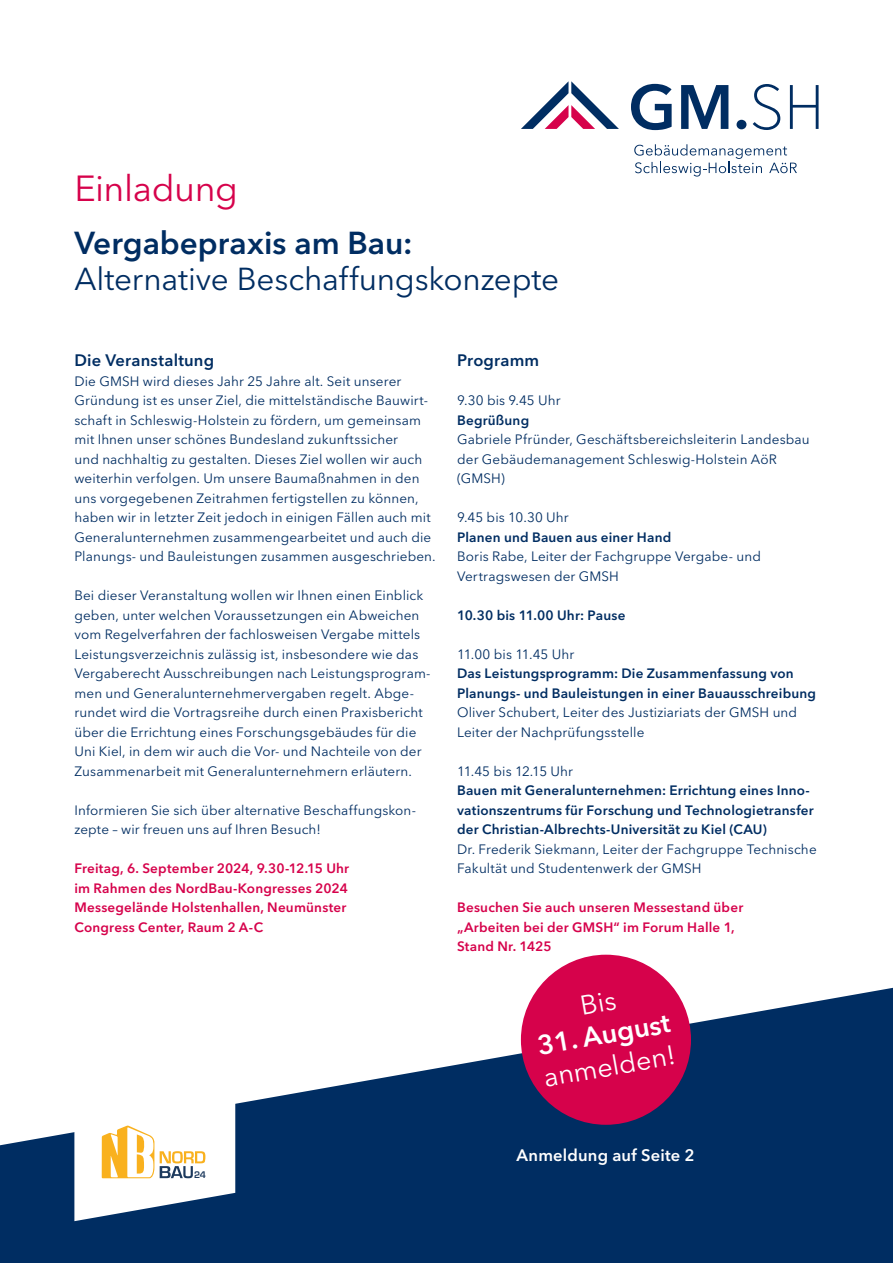
<style>
.page{position:relative;width:893px;height:1263px;background:#fff}
.page>*{position:absolute;margin:0;border:0;box-sizing:border-box;transform-origin:0 0}
.Überschriften_H1_Überschrift_Rot{font:36px "Avenir Next LT Pro";letter-spacing:-.01em;color:#d6024b}
.Überschriften_H2_Titel_der_Veranstaltung{font:31.5px/36px "Avenir Next LT Pro";letter-spacing:-.005em;color:#002d62}
.t1{font:600 27px "Avenir Next LT Pro";color:#fff}
.t2{font:27px "Avenir Next LT Pro";color:#fff}
.p_Text_p_Absatzberschrift{font:600 16.5px "Avenir Next LT Pro";letter-spacing:.01em;color:#002d62}
.p_Text_p_Text_11pt{font:600 16.5px "Avenir Next LT Pro";letter-spacing:.01em;color:#fff}
.p_Text_p_Fließtext{font:13.5px/19.5px "Avenir Next LT Pro";letter-spacing:.01em;color:#002d62}
.p_Text_p_Text_Programm_ohne_Abstand{font:13.5px/19.5px "Avenir Next LT Pro";letter-spacing:.01em;color:#002d62}
.p_Text_p_Text_Programm_ohne_Abstand-2{font:600 13.5px/19.5px "Avenir Next LT Pro";letter-spacing:.015em;color:#002d62}
.p_Text_p_Text_Programm_ohne_Abstand-3{font:600 13.5px "Avenir Next LT Pro";letter-spacing:.015em;color:#d6024b}
.p_Text_p_Text_Programm_mit_Abstand{font:600 13.5px/19.5px "Avenir Next LT Pro";letter-spacing:.015em;color:#d6024b}
.p_Text_p_Text_Programm_mit_Abstand-2{font:13.5px "Avenir Next LT Pro";letter-spacing:.01em;color:#002d62}
.p_Text_p_Text_Programm_mit_Abstand-3{font:600 13.5px "Avenir Next LT Pro";letter-spacing:.015em;color:#002d62}
.s1{font-weight:600}
</style>
<div class="page">
<svg style="left:0;top:988px;width:893px;height:275px;fill:#002d62"></svg>
<svg style="left:631px;top:84px;width:41px;height:46px"></svg>
<svg style="left:681px;top:85px;width:47px;height:44px"></svg>
<svg style="left:736px;top:120px;width:10px;height:9px"></svg>
<svg style="left:753px;top:84px;width:27px;height:46px"></svg>
<svg style="left:790px;top:85px;width:29px;height:44px"></svg>
<svg style="left:634px;top:144px;width:163px;height:33px"></svg>
<svg style="left:521px;top:81px;width:98px;height:48px"></svg>
<svg style="left:74px;top:1091px;width:161px;height:130px"></svg>
<div style="left:521px;top:955px;width:170px;height:170px;background:#d6024b;border-radius:50%"></div>
<h1 class="Überschriften_H1_Überschrift_Rot" style="left:74px;top:167px;width:165px">Einladung</h1>
<h2 class="Überschriften_H2_Titel_der_Veranstaltung" style="left:74px;top:225px;width:486px"><span class="s1">Vergabepraxis am Bau:<br></span>Alternative Beschaffungskonzepte</h2>
<p class="p_Text_p_Absatzberschrift" style="left:74px;top:350px;width:141px">Die Veranstaltung</p>
<p class="p_Text_p_Fließtext" style="left:74px;top:371px;width:363px">Die GMSH wird dieses Jahr 25 Jahre alt. Seit unserer Gründung ist es unser Ziel, die mittelständische Bauwirt&shy;schaft in Schleswig-Holstein zu fördern, um gemeinsam mit Ihnen unser schönes Bundesland zukunftssicher<br>und nachhaltig zu gestalten. Dieses Ziel wollen wir auch weiterhin verfolgen. Um unsere Baumaßnahmen in den uns vorgegebenen Zeitrahmen fertigstellen zu können, haben wir in letzter Zeit jedoch in einigen Fällen auch mit Generalunternehmen zusammengearbeitet und auch die Planungs- und Bauleistungen zusammen ausgeschrieben.</p>
<p class="p_Text_p_Fließtext" style="left:74px;top:586px;width:358px">Bei dieser Veranstaltung wollen wir Ihnen einen Einblick geben, unter welchen Voraussetzungen ein Abweichen vom Regelverfahren der fachlosweisen Vergabe mittels Leistungsverzeichnis zulässig ist, insbesondere wie das Vergaberecht Ausschreibungen nach Leistungsprogram&shy;men und Generalunternehmervergaben regelt. Abge&shy;rundet wird die Vortragsreihe durch einen Praxisbericht über die Errichtung eines Forschungsgebäudes für die Uni Kiel, in dem wir auch die Vor- und Nachteile von der Zusammenarbeit mit Generalunternehmern erläutern.</p>
<p class="p_Text_p_Fließtext" style="left:74px;top:800px;width:343px">Informieren Sie sich über alternative Beschaffungskon&shy;zepte – wir freuen uns auf Ihren Besuch!</p>
<p class="p_Text_p_Text_Programm_ohne_Abstand-3" style="left:74px;top:860px;width:276px">Freitag, 6. September 2024, 9.30-12.15 Uhr</p>
<p class="p_Text_p_Text_Programm_ohne_Abstand-3" style="left:74px;top:880px;width:275px">im Rahmen des NordBau-Kongresses 2024</p>
<p class="p_Text_p_Text_Programm_ohne_Abstand-3" style="left:74px;top:899px;width:274px">Messegelände Holstenhallen, Neumünster</p>
<p class="p_Text_p_Text_Programm_ohne_Abstand-3" style="left:74px;top:919px;width:190px">Congress Center, Raum 2 A-C</p>
<p class="p_Text_p_Absatzberschrift" style="left:457px;top:350px;width:84px">Programm</p>
<p class="p_Text_p_Text_Programm_mit_Abstand-2" style="left:457px;top:392px;width:105px">9.30 bis 9.45 Uhr</p>
<p class="p_Text_p_Text_Programm_ohne_Abstand-2" style="left:457px;top:410px;width:74px">Begrüßung</p>
<p class="p_Text_p_Text_Programm_ohne_Abstand" style="left:457px;top:430px;width:354px">Gabriele Pfründer, Geschäftsbereichsleiterin Landesbau der Gebäudemanagement Schleswig-Holstein AöR (GMSH)</p>
<p class="p_Text_p_Text_Programm_mit_Abstand-2" style="left:457px;top:509px;width:113px">9.45 bis 10.30 Uhr</p>
<p class="p_Text_p_Text_Programm_ohne_Abstand-2" style="left:457px;top:527px;width:216px">Planen und Bauen aus einer Hand</p>
<p class="p_Text_p_Text_Programm_ohne_Abstand" style="left:457px;top:547px;width:305px">Boris Rabe, Leiter der Fachgruppe Vergabe- und<br>Vertragswesen der GMSH</p>
<p class="p_Text_p_Text_Programm_mit_Abstand-3" style="left:457px;top:607px;width:170px">10.30 bis 11.00 Uhr: Pause</p>
<p class="p_Text_p_Text_Programm_mit_Abstand-2" style="left:457px;top:646px;width:119px">11.00 bis 11.45 Uhr</p>
<p class="p_Text_p_Text_Programm_ohne_Abstand-2" style="left:457px;top:664px;width:360px">Das Leistungsprogramm: Die Zusammenfassung von<br>Planungs- und Bauleistungen in einer Bauausschreibung</p>
<p class="p_Text_p_Text_Programm_ohne_Abstand" style="left:457px;top:703px;width:342px">Oliver Schubert, Leiter des Justiziariats der GMSH und<br>Leiter der Nachprüfungsstelle</p>
<p class="p_Text_p_Text_Programm_mit_Abstand-2" style="left:457px;top:763px;width:117px">11.45 bis 12.15 Uhr</p>
<p class="p_Text_p_Text_Programm_ohne_Abstand-2" style="left:457px;top:781px;width:358px">Bauen mit Generalunternehmen: Errichtung eines Inno&shy;vationszentrums für Forschung und Technologietransfer der Christian-Albrechts-Universität zu Kiel (CAU)</p>
<p class="p_Text_p_Text_Programm_ohne_Abstand" style="left:457px;top:839px;width:361px">Dr. Frederik Siekmann, Leiter der Fachgruppe Technische<br>Fakultät und Studentenwerk der GMSH</p>
<p class="p_Text_p_Text_Programm_mit_Abstand" style="left:457px;top:898px;width:288px">Besuchen Sie auch unseren Messestand über „Arbeiten bei der GMSH“ im Forum Halle 1,<br>Stand Nr. 1425</p>
<h3 class="t1" style="left:535px;top:1030px;width:136px;rotate:-10deg">31. August</h3>
<h3 class="t2" style="left:541px;top:1062px;width:135px;rotate:-10deg">anmelden!</h3>
<p class="p_Text_p_Text_11pt" style="left:517px;top:1145px;width:179px">Anmeldung auf Seite 2</p>
</div>
